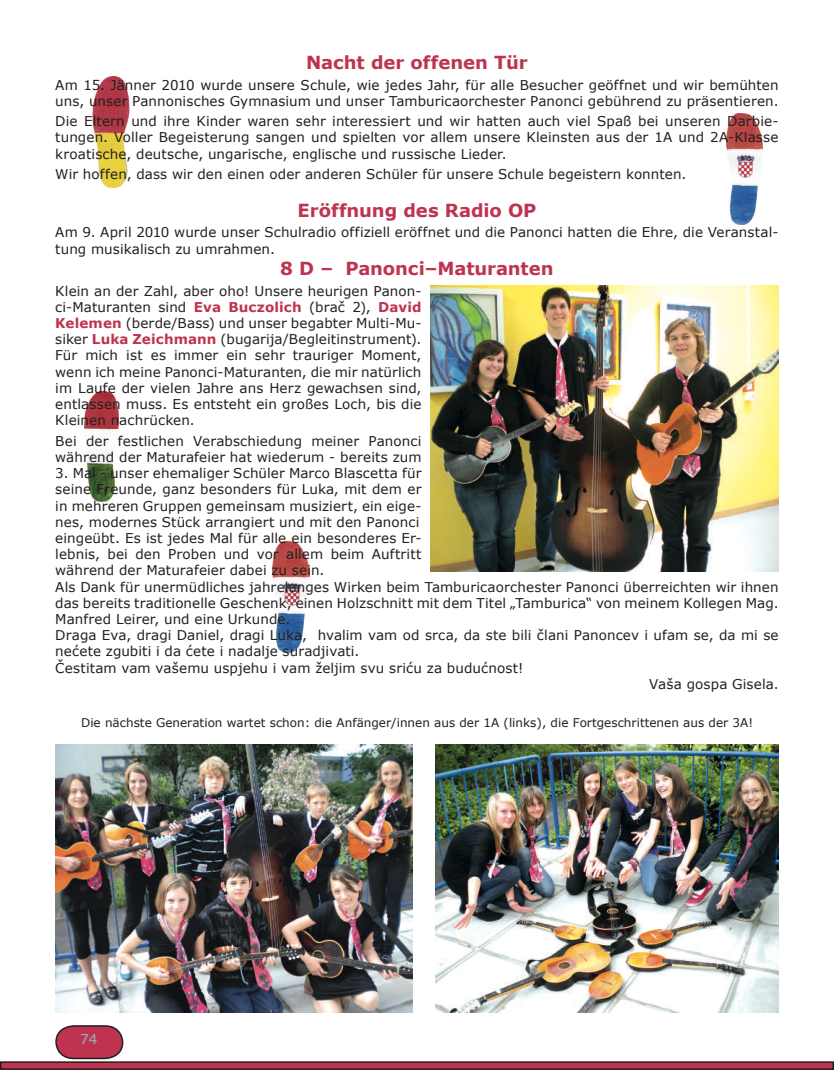
<style>
.page{position:relative;width:834px;height:1089px;background:#fff}
.page>*{position:absolute;margin:0;border:0;box-sizing:border-box;transform-origin:0 0}
.t1{font:700 18px "Verdana";letter-spacing:-.005em;color:#be3450}
.t2{font:13.5px/16.2px "Verdana";letter-spacing:.005em;color:#231f20}
.t3{font:13.5px "Verdana";color:#9bb4bd}
.t4{font:12px "Verdana";color:#231f20}
.s1{font-weight:700;color:#be3450}
</style>
<div class="page">
<div style="left:1px;top:1062px;width:832px;height:7px;background:#be3450"></div>
<div style="left:0;top:1061px;width:833px;height:8px;border:2px solid #231f20"></div>
<svg style="left:55px;top:1025px;width:69px;height:34px;background:#b54b60"></svg>
<img style="left:92px;top:77px;width:38px;height:110px">
<img style="left:726px;top:114px;width:36px;height:110px">
<img style="left:84px;top:391px;width:35px;height:111px">
<img style="left:272px;top:541px;width:37px;height:111px">
<img style="left:430px;top:285px;width:348px;height:286px">
<img style="left:55px;top:744px;width:357px;height:268px">
<img style="left:436px;top:744px;width:342px;height:268px">
<h1 class="t1" style="left:306px;top:51px;width:223px">Nacht der offenen Tür</h1>
<p class="t2" style="left:55px;top:76px;width:724px">Am 15. Jänner 2010 wurde unsere Schule, wie jedes Jahr, für alle Besucher geöffnet und wir bemühten uns, unser Pannonisches Gymnasium und unser Tamburicaorchester Panonci gebührend zu präsentieren.</p>
<p class="t2" style="left:55px;top:113px;width:724px;text-align:justify">Die Eltern und ihre Kinder waren sehr interessiert und wir hatten auch viel Spaß bei unseren Darbie&shy;tungen. Voller Begeisterung sangen und spielten vor allem unsere Kleinsten aus der 1A und 2A-Klasse kroatische, deutsche, ungarische, englische und russische Lieder.</p>
<p class="t2" style="left:55px;top:166px;width:632px">Wir hoffen, dass wir den einen oder anderen Schüler für unsere Schule begeistern konnten.</p>
<h1 class="t1" style="left:297px;top:199px;width:240px">Eröffnung des Radio OP</h1>
<p class="t2" style="left:55px;top:224px;width:724px">Am 9. April 2010 wurde unser Schulradio offiziell eröffnet und die Panonci hatten die Ehre, die Veranstal&shy;tung musikalisch zu umrahmen.</p>
<h1 class="t1" style="left:280px;top:257px;width:275px">8 D – Panonci–Maturanten</h1>
<p class="t2" style="left:55px;top:282px;width:367px;text-align:justify">Klein an der Zahl, aber oho! Unsere heurigen Panon&shy;ci-Maturanten sind <span class="s1">Eva Buczolich</span> (brač 2), <span class="s1">David Kelemen</span> (berde/Bass) und unser begabter Multi-Mu&shy;siker <span class="s1">Luka Zeichmann</span> (bugarija/Begleitinstrument).<br>Für mich ist es immer ein sehr trauriger Moment, wenn ich meine Panonci-Maturanten, die mir natürlich im Laufe der vielen Jahre ans Herz gewachsen sind, entlassen muss. Es entsteht ein großes Loch, bis die Kleinen nachrücken.</p>
<p class="t2" style="left:55px;top:432px;width:367px">Bei der festlichen Verabschiedung meiner Panonci während der Maturafeier hat wiederum - bereits zum</p>
<p class="t2" style="left:55px;top:464px;width:367px">3. Mal - unser ehemaliger Schüler Marco Blascetta für</p>
<p class="t2" style="left:55px;top:481px;width:367px">seine Freunde, ganz besonders für Luka, mit dem er</p>
<p class="t2" style="left:55px;top:497px;width:367px">in mehreren Gruppen gemeinsam musiziert, ein eige-</p>
<p class="t2" style="left:55px;top:513px;width:365px">nes, modernes Stück arrangiert und mit den Panonci</p>
<p class="t2" style="left:55px;top:529px;width:367px">eingeübt. Es ist jedes Mal für alle ein besonderes Er-</p>
<p class="t2" style="left:55px;top:545px;width:367px">lebnis, bei den Proben und vor allem beim Auftritt</p>
<p class="t2" style="left:55px;top:562px;width:270px">während der Maturafeier dabei zu sein.</p>
<p class="t2" style="left:55px;top:578px;width:724px">Als Dank für unermüdliches jahrelanges Wirken beim Tamburicaorchester Panonci überreichten wir ihnen</p>
<p class="t2" style="left:55px;top:594px;width:724px">das bereits traditionelle Geschenk, einen Holzschnitt mit dem Titel „Tamburica“ von meinem Kollegen Mag.</p>
<p class="t2" style="left:55px;top:610px;width:237px">Manfred Leirer, und eine Urkunde.</p>
<p class="t2" style="left:55px;top:626px;width:724px">Draga Eva, dragi Daniel, dragi Luka, hvalim vam od srca, da ste bili člani Panoncev i ufam se, da mi se</p>
<p class="t2" style="left:55px;top:643px;width:305px">nećete zgubiti i da ćete i nadalje suradjivati.</p>
<p class="t2" style="left:55px;top:659px;width:469px">Čestitam vam vašemu uspjehu i vam željim svu sriću za budućnost!</p>
<p class="t2" style="left:649px;top:675px;width:131px">Vaša gospa Gisela.</p>
<p class="t4" style="left:81px;top:714px;width:673px">Die nächste Generation wartet schon: die Anfänger/innen aus der 1A (links), die Fortgeschrittenen aus der 3A!</p>
<p class="t3" style="left:80px;top:1030px;width:19px">74</p>
</div>
